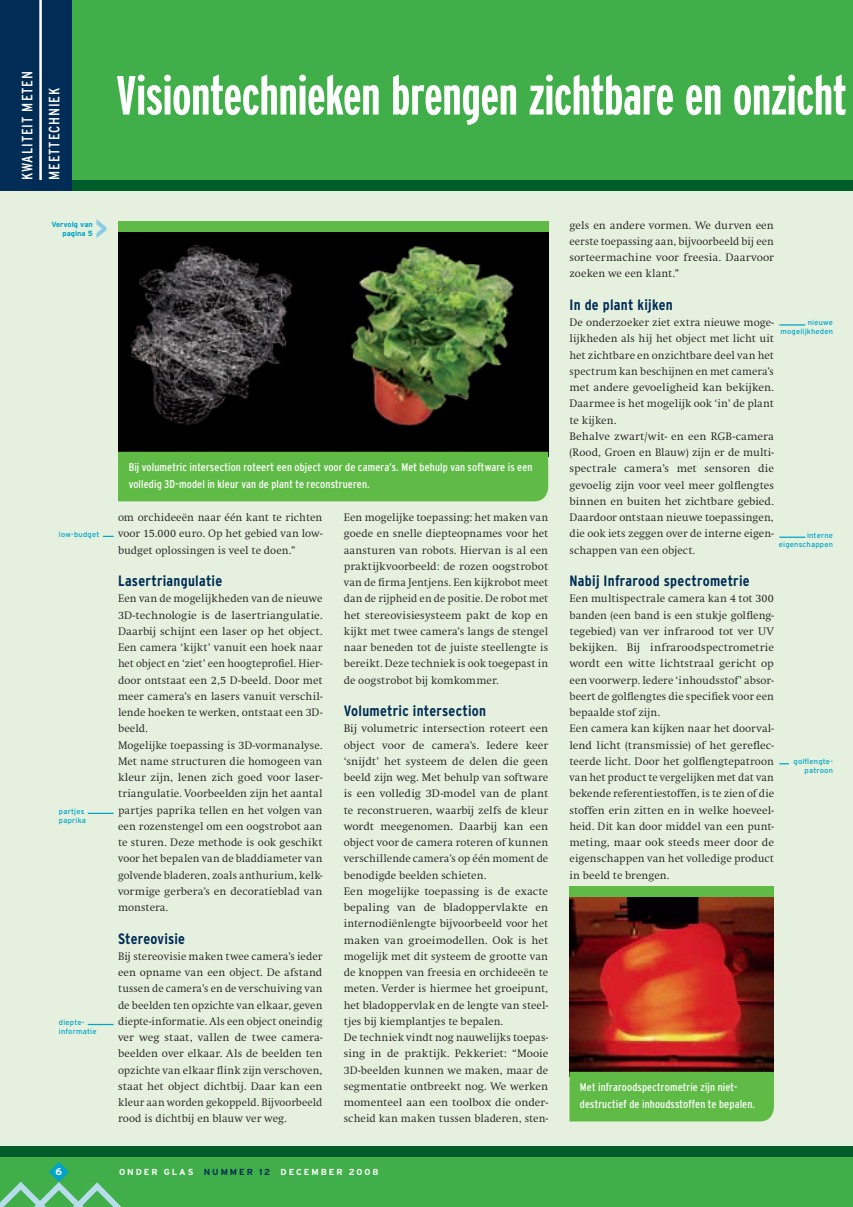
<style>
.page{position:relative;width:853px;height:1207px;background:#fff}
.page>*{position:absolute;margin:0;border:0;box-sizing:border-box;transform-origin:0 0}
.t1{font:700 extra-condensed 55px "Interstate";letter-spacing:-.005em;color:#fff}
.t2{font:700 30px "Interstate";color:#8bcbe3}
.t3{font:700 condensed 15px "Interstate";letter-spacing:.015em;color:#002c55}
.t4{font:condensed 15px/27.1px "Interstate";letter-spacing:.06em;color:#fff}
.t5{font:300 11.25px/16.2px "Swift";letter-spacing:.005em;color:#231f20;text-align:justify}
.t6{font:condensed 11.25px/17.5px "Interstate";letter-spacing:.01em;color:#fff}
.t7{font:700 10px "Interstate";color:#fff}
.t8{font:700 8.75px "Interstate";letter-spacing:.22em;color:#fff}
.t9{font:7.5px/8.8px "Interstate";letter-spacing:.025em;color:#00a4ca;text-align:right}
.t10{font:700 7.5px/8.8px "Interstate";letter-spacing:-.015em;color:#00a4ca;text-align:right}
.s1{color:#002c55}
</style>
<div class="page">
<div style="left:0;top:0;width:852px;height:1207px;background:#e5f1de"></div>
<div style="left:0;top:1146px;width:852px;height:61px;background:#40ae49"></div>
<div style="left:0;top:0;width:852px;height:184px;background:#40ae49"></div>
<div style="left:0;top:180px;width:852px;height:11px;background:#005d29"></div>
<div style="left:0;top:1146px;width:852px;height:10px;background:#005d29"></div>
<div style="left:0;top:0;width:72px;height:191px;background:#002c55"></div>
<hr style="left:39px;top:0;width:3px;height:180px;background:#fff">
<img style="left:118px;top:232px;width:430px;height:220px">
<div style="left:118px;top:221px;width:430px;height:11px;background:#60bb46"></div>
<div style="left:118px;top:452px;width:430px;height:49px;background:#60bb46"></div>
<svg style="left:779px;top:324px;width:26px;height:1px"></svg>
<svg style="left:779px;top:537px;width:26px;height:1px"></svg>
<svg style="left:88px;top:813px;width:26px;height:1px"></svg>
<svg style="left:88px;top:1024px;width:26px;height:1px"></svg>
<img style="left:569px;top:897px;width:204px;height:175px">
<div style="left:569px;top:887px;width:204px;height:10px;background:#60bb46"></div>
<div style="left:569px;top:1072px;width:204px;height:49px;background:#60bb46"></div>
<svg style="left:0;top:1162px;width:122px;height:45px"></svg>
<p class="t4" style="left:13px;top:180px;width:110px;rotate:-90deg">KWALITEIT METEN<br>MEETTECHNIEK</p>
<p class="t1" style="left:116px;top:65px;width:732px">Visiontechnieken brengen zichtbare en onzicht</p>
<p class="t10" style="left:51px;top:220px;width:43px">VERVOLG VAN<br>PAGINA 5</p>
<p class="t2" style="left:95px;top:212px;width:15px">&gt;</p>
<p class="t9" style="left:59px;top:530px;width:42px">low-budget</p>
<p class="t9" style="left:59px;top:807px;width:28px;text-align:left">partjes paprika</p>
<p class="t9" style="left:59px;top:1018px;width:39px;text-align:left">diepte&shy;informatie</p>
<p class="t7" style="left:56px;top:1166px;width:8px">6</p>
<p class="t6" style="left:129px;top:458px;width:405px">Bij volumetric intersection roteert een object voor de camera’s. Met behulp van software is een volledig 3D-model in kleur van de plant te reconstrueren.</p>
<p class="t5" style="left:118px;top:509px;width:206px">om orchideeën naar één kant te richten voor 15.000 euro. Op het gebied van low&shy;budget oplossingen is veel te doen.”</p>
<p class="t3" style="left:118px;top:572px;width:106px">Lasertriangulatie</p>
<p class="t5" style="left:118px;top:591px;width:206px;text-align:left">Een van de mogelijkheden van de nieuwe 3D-technologie is de lasertriangulatie.<br>Daarbij schijnt een laser op het object.<br>Een camera ‘kijkt’ vanuit een hoek naar het object en ‘ziet’ een hoogteprofiel. Hier&shy;door ontstaat een 2,5 D-beeld. Door met meer camera’s en lasers vanuit verschil&shy;lende hoeken te werken, ontstaat een 3D&shy;beeld.<br>Mogelijke toepassing is 3D-vormanalyse.<br>Met name structuren die homogeen van kleur zijn, lenen zich goed voor laser&shy;triangulatie. Voorbeelden zijn het aantal partjes paprika tellen en het volgen van een rozenstengel om een oogstrobot aan te sturen. Deze methode is ook geschikt voor het bepalen van de bladdiameter van golvende bladeren, zoals anthurium, kelk&shy;vormige gerbera’s en decoratieblad van monstera.</p>
<p class="t3" style="left:118px;top:930px;width:69px">Stereovisie</p>
<p class="t5" style="left:118px;top:948px;width:206px">Bij stereovisie maken twee camera’s ieder een opname van een object. De afstand tussen de camera’s en de verschuiving van de beelden ten opzichte van elkaar, geven diepte-informatie. Als een object oneindig ver weg staat, vallen de twee camera&shy;beelden over elkaar. Als de beelden ten opzichte van elkaar flink zijn verschoven, staat het object dichtbij. Daar kan een kleur aan worden gekoppeld. Bijvoorbeeld rood is dichtbij en blauw ver weg.</p>
<p class="t5" style="left:344px;top:509px;width:206px">Een mogelijke toepassing: het maken van goede en snelle diepteopnames voor het aansturen van robots. Hiervan is al een praktijkvoorbeeld: de rozen oogstrobot van de firma Jentjens. Een kijkrobot meet dan de rijpheid en de positie. De robot met het stereovisiesysteem pakt de kop en kijkt met twee camera’s langs de stengel naar beneden tot de juiste steellengte is bereikt. Deze techniek is ook toegepast in de oogstrobot bij komkommer.</p>
<p class="t3" style="left:344px;top:702px;width:144px">Volumetric intersection</p>
<p class="t5" style="left:344px;top:721px;width:206px;text-align:left">Bij volumetric intersection roteert een object voor de camera’s. Iedere keer ‘snijdt’ het systeem de delen die geen beeld zijn weg. Met behulp van software is een volledig 3D-model van de plant te reconstrueren, waarbij zelfs de kleur wordt meegenomen. Daarbij kan een object voor de camera roteren of kunnen verschillende camera’s op één moment de benodigde beelden schieten.<br>Een mogelijke toepassing is de exacte bepaling van de bladoppervlakte en internodiënlengte bijvoorbeeld voor het maken van groeimodellen. Ook is het mogelijk met dit systeem de grootte van de knoppen van freesia en orchideeën te meten. Verder is hiermee het groeipunt, het bladoppervlak en de lengte van steel&shy;tjes bij kiemplantjes te bepalen.<br>De techniek vindt nog nauwelijks toepas&shy;sing in de praktijk. Pekkeriet: “Mooie 3D-beelden kunnen we maken, maar de segmentatie ontbreekt nog. We werken momenteel aan een toolbox die onder&shy;scheid kan maken tussen bladeren, sten-</p>
<p class="t8" style="left:119px;top:1167px;width:261px">ONDER GLAS <span class="s1">NUMMER 12</span> DECEMBER 2008</p>
<p class="t5" style="left:569px;top:217px;width:206px">gels en andere vormen. We durven een eerste toepassing aan, bijvoorbeeld bij een sorteermachine voor freesia. Daarvoor zoeken we een klant.”</p>
<p class="t3" style="left:569px;top:296px;width:105px">In de plant kijken</p>
<p class="t5" style="left:569px;top:314px;width:206px;text-align:left">De onderzoeker ziet extra nieuwe moge&shy;lijkheden als hij het object met licht uit het zichtbare en onzichtbare deel van het spectrum kan beschijnen en met camera’s met andere gevoeligheid kan bekijken.<br>Daarmee is het mogelijk ook ‘in’ de plant te kijken.<br>Behalve zwart/wit- en een RGB-camera (Rood, Groen en Blauw) zijn er de multi&shy;spectrale camera’s met sensoren die gevoelig zijn voor veel meer golflengtes binnen en buiten het zichtbare gebied.<br>Daardoor ontstaan nieuwe toepassingen, die ook iets zeggen over de interne eigen&shy;schappen van een object.</p>
<p class="t3" style="left:569px;top:572px;width:182px">Nabij Infrarood spectrometrie</p>
<p class="t5" style="left:569px;top:591px;width:206px;text-align:left">Een multispectrale camera kan 4 tot 300 banden (een band is een stukje golfleng&shy;tegebied) van ver infrarood tot ver UV bekijken. Bij infraroodspectrometrie wordt een witte lichtstraal gericht op een voorwerp. Iedere ‘inhoudsstof’ absor&shy;beert de golflengtes die specifiek voor een bepaalde stof zijn.<br>Een camera kan kijken naar het doorval&shy;lend licht (transmissie) of het gereflec&shy;teerde licht. Door het golflengtepatroon van het product te vergelijken met dat van bekende referentiestoffen, is te zien of die stoffen erin zitten en in welke hoeveel&shy;heid. Dit kan door middel van een punt&shy;meting, maar ook steeds meer door de eigenschappen van het volledige product in beeld te brengen.</p>
<p class="t9" style="left:780px;top:318px;width:54px">nieuwe mogelijkheden</p>
<p class="t9" style="left:778px;top:531px;width:56px">interne eigenschappen</p>
<p class="t9" style="left:793px;top:757px;width:41px">golflengte&shy;patroon</p>
<p class="t6" style="left:579px;top:1078px;width:177px">Met infraroodspectrometrie zijn niet&shy;destructief de inhoudsstoffen te bepalen.</p>
</div>
